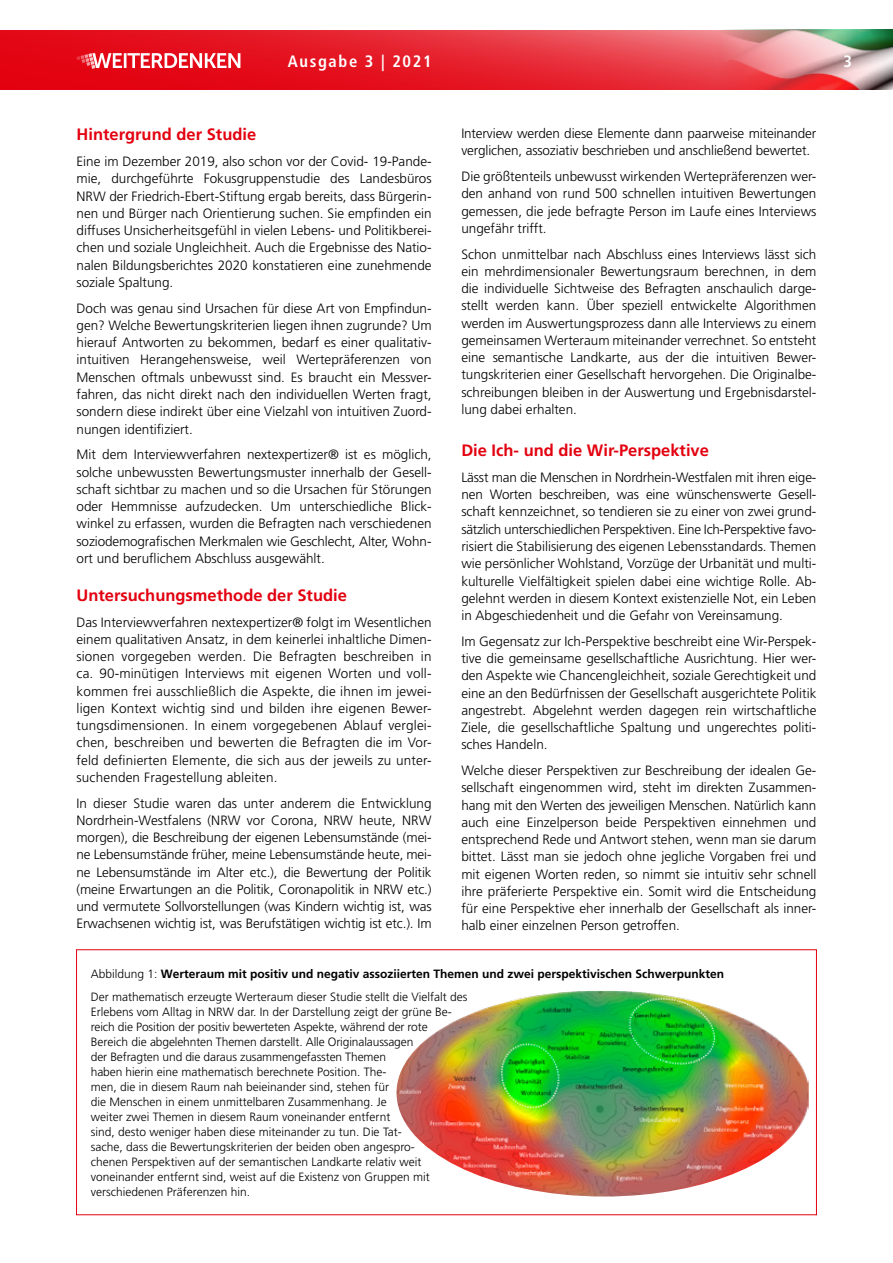
<style>
.page{position:relative;width:893px;height:1263px;background:#fff}
.page>*{position:absolute;margin:0;border:0;box-sizing:border-box;transform-origin:0 0}
.t1{font:700 16.5px "Frutiger";color:#e3000f}
.t2{font:700 condensed 16.5px "Frutiger";letter-spacing:.1em;color:#fff}
.t3{font:300 13.5px/17.2px "Frutiger";color:#000;text-align:justify}
.t4{font:300 12px/15px "Frutiger";color:#000}
.t5{font:700 12px "Frutiger";color:#000}
.s1{font-weight:300}
</style>
<div class="page">
<svg style="left:0;top:30px;width:718px;height:59px;background:#e6212e"></svg>
<img style="left:718px;top:30px;width:175px;height:59px">
<svg style="left:77px;top:53px;width:163px;height:16px"></svg>
<img style="left:396px;top:991px;width:413px;height:205px">
<p class="t2" style="left:288px;top:51px;width:145px">Ausgabe 3 | 2021</p>
<p class="t2" style="left:843px;top:51px;width:10px">3</p>
<p class="t1" style="left:77px;top:125px;width:181px">Hintergrund der Studie</p>
<p class="t3" style="left:77px;top:153px;width:357px">Eine im Dezember 2019, also schon vor der Covid- 19-Pande&shy;mie, durchgeführte Fokusgruppenstudie des Landesbüros NRW der Friedrich-Ebert-Stiftung ergab bereits, dass Bürgerin&shy;nen und Bürger nach Orientierung suchen. Sie empfinden ein diffuses Unsicherheitsgefühl in vielen Lebens- und Politikberei&shy;chen und soziale Ungleichheit. Auch die Ergebnisse des Natio&shy;nalen Bildungsberichtes 2020 konstatieren eine zunehmende soziale Spaltung.</p>
<p class="t3" style="left:77px;top:299px;width:357px">Doch was genau sind Ursachen für diese Art von Empfindun&shy;gen? Welche Bewertungskriterien liegen ihnen zugrunde? Um hierauf Antworten zu bekommen, bedarf es einer qualitativ&shy;intuitiven Herangehensweise, weil Wertepräferenzen von Menschen oftmals unbewusst sind. Es braucht ein Messver&shy;fahren, das nicht direkt nach den individuellen Werten fragt, sondern diese indirekt über eine Vielzahl von intuitiven Zuord&shy;nungen identifiziert.</p>
<p class="t3" style="left:77px;top:446px;width:357px">Mit dem Interviewverfahren nextexpertizer® ist es möglich, solche unbewussten Bewertungsmuster innerhalb der Gesell&shy;schaft sichtbar zu machen und so die Ursachen für Störungen oder Hemmnisse aufzudecken. Um unterschiedliche Blick&shy;winkel zu erfassen, wurden die Befragten nach verschiedenen soziodemografischen Merkmalen wie Geschlecht, Alter, Wohn&shy;ort und beruflichem Abschluss ausgewählt.</p>
<p class="t1" style="left:77px;top:585px;width:272px">Untersuchungsmethode der Studie</p>
<p class="t3" style="left:77px;top:613px;width:357px">Das Interviewverfahren nextexpertizer® folgt im Wesentlichen einem qualitativen Ansatz, in dem keinerlei inhaltliche Dimen&shy;sionen vorgegeben werden. Die Befragten beschreiben in ca. 90-minütigen Interviews mit eigenen Worten und voll&shy;kommen frei ausschließlich die Aspekte, die ihnen im jewei&shy;ligen Kontext wichtig sind und bilden ihre eigenen Bewer&shy;tungsdimensionen. In einem vorgegebenen Ablauf verglei&shy;chen, beschreiben und bewerten die Befragten die im Vor&shy;feld definierten Elemente, die sich aus der jeweils zu unter&shy;suchenden Fragestellung ableiten.</p>
<p class="t3" style="left:77px;top:794px;width:357px">In dieser Studie waren das unter anderem die Entwicklung Nordrhein-Westfalens (NRW vor Corona, NRW heute, NRW morgen), die Beschreibung der eigenen Lebensumstände (mei&shy;ne Lebensumstände früher, meine Lebensumstände heute, mei&shy;ne Lebensumstände im Alter etc.), die Bewertung der Politik (meine Erwartungen an die Politik, Coronapolitik in NRW etc.) und vermutete Sollvorstellungen (was Kindern wichtig ist, was Erwachsenen wichtig ist, was Berufstätigen wichtig ist etc.). Im</p>
<p class="t3" style="left:461px;top:125px;width:357px">Interview werden diese Elemente dann paarweise miteinander verglichen, assoziativ beschrieben und anschließend bewertet.</p>
<p class="t3" style="left:461px;top:168px;width:357px">Die größtenteils unbewusst wirkenden Wertepräferenzen wer&shy;den anhand von rund 500 schnellen intuitiven Bewertungen gemessen, die jede befragte Person im Laufe eines Interviews ungefähr trifft.</p>
<p class="t3" style="left:461px;top:245px;width:357px">Schon unmittelbar nach Abschluss eines Interviews lässt sich ein mehrdimensionaler Bewertungsraum berechnen, in dem die individuelle Sichtweise des Befragten anschaulich darge&shy;stellt werden kann. Über speziell entwickelte Algorithmen werden im Auswertungsprozess dann alle Interviews zu einem gemeinsamen Werteraum miteinander verrechnet. So entsteht eine semantische Landkarte, aus der die intuitiven Bewer&shy;tungskriterien einer Gesellschaft hervorgehen. Die Originalbe&shy;schreibungen bleiben in der Auswertung und Ergebnisdarstel&shy;lung dabei erhalten.</p>
<p class="t1" style="left:461px;top:441px;width:249px">Die Ich- und die Wir-Perspektive</p>
<p class="t3" style="left:461px;top:469px;width:357px">Lässt man die Menschen in Nordrhein-Westfalen mit ihren eige&shy;nen Worten beschreiben, was eine wünschenswerte Gesell&shy;schaft kennzeichnet, so tendieren sie zu einer von zwei grund&shy;sätzlich unterschiedlichen Perspektiven. Eine Ich-Perspektive favo&shy;risiert die Stabilisierung des eigenen Lebensstandards. Themen wie persönlicher Wohlstand, Vorzüge der Urbanität und multi&shy;kulturelle Vielfältigkeit spielen dabei eine wichtige Rolle. Ab&shy;gelehnt werden in diesem Kontext existenzielle Not, ein Leben in Abgeschiedenheit und die Gefahr von Vereinsamung.</p>
<p class="t3" style="left:461px;top:632px;width:357px">Im Gegensatz zur Ich-Perspektive beschreibt eine Wir-Perspek&shy;tive die gemeinsame gesellschaftliche Ausrichtung. Hier wer&shy;den Aspekte wie Chancengleichheit, soziale Gerechtigkeit und eine an den Bedürfnissen der Gesellschaft ausgerichtete Politik angestrebt. Abgelehnt werden dagegen rein wirtschaftliche Ziele, die gesellschaftliche Spaltung und ungerechtes politi&shy;sches Handeln.</p>
<p class="t3" style="left:461px;top:762px;width:357px">Welche dieser Perspektiven zur Beschreibung der idealen Ge&shy;sellschaft eingenommen wird, steht im direkten Zusammen&shy;hang mit den Werten des jeweiligen Menschen. Natürlich kann auch eine Einzelperson beide Perspektiven einnehmen und entsprechend Rede und Antwort stehen, wenn man sie darum bittet. Lässt man sie jedoch ohne jegliche Vorgaben frei und mit eigenen Worten reden, so nimmt sie intuitiv sehr schnell ihre präferierte Perspektive ein. Somit wird die Entscheidung für eine Perspektive eher innerhalb der Gesellschaft als inner&shy;halb einer einzelnen Person getroffen.</p>
<p class="t5" style="left:91px;top:966px;width:635px"><span class="s1">Abbildung 1:</span> Werteraum mit positiv und negativ assoziierten Themen und zwei perspektivischen Schwerpunkten</p>
<p class="t4" style="left:91px;top:989px;width:378px">Der mathematisch erzeugte Werteraum dieser Studie stellt die Vielfalt des Erlebens vom Alltag in NRW dar. In der Darstellung zeigt der grüne Be&shy;reich die Position der positiv bewerteten Aspekte, während der rote Bereich die abgelehnten Themen darstellt. Alle Originalaussagen<br>der Befragten und die daraus zusammengefassten Themen<br>haben hierin eine mathematisch berechnete Position. The-<br>men, die in diesem Raum nah beieinander sind, stehen für<br>die Menschen in einem unmittelbaren Zusammenhang. Je<br>weiter zwei Themen in diesem Raum voneinander entfernt<br>sind, desto weniger haben diese miteinander zu tun. Die Tat-<br>sache, dass die Bewertungskriterien der beiden oben angespro-<br>chenen Perspektiven auf der semantischen Landkarte relativ weit voneinander entfernt sind, weist auf die Existenz von Gruppen mit verschiedenen Präferenzen hin.</p>
</div>
